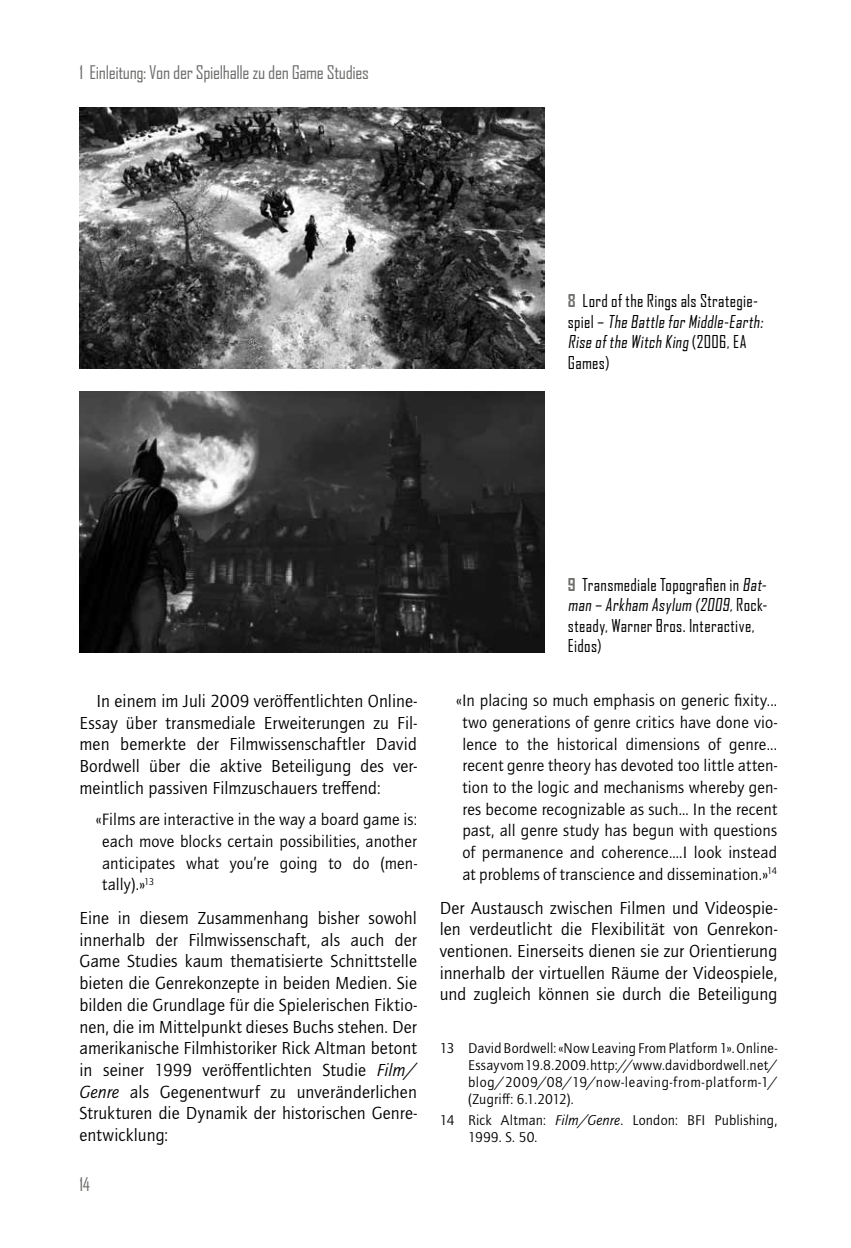
<style>
.page{position:relative;width:851px;height:1248px;background:#fff}
.page>*{position:absolute;margin:0;border:0;box-sizing:border-box;transform-origin:0 0}
.t1{font:18px/21.6px "Quay Sans ITC Std";letter-spacing:.005em;color:#000;text-align:justify}
.t2{font:18px "Agency FB";letter-spacing:-.02em;color:#6f6f6e;scale:1.05 1}
.t3{font:17px/21.6px "Quay Sans ITC Std";letter-spacing:.01em;color:#000;text-align:justify}
.t4{font:17px/20.4px "Agency FB";letter-spacing:.015em;color:#000}
.t5{font:14.6px/17px "Quay Sans ITC Std";letter-spacing:.015em;color:#000;text-align:justify}
.s1{font-weight:700;color:#6f6f6e}
.s2{font-style:italic}
</style>
<div class="page">
<img style="left:79px;top:108px;width:465px;height:260px">
<img style="left:79px;top:391px;width:465px;height:261px">
<p class="t2" style="left:79px;top:62px;width:277px">1 Einleitung: Von der Spielhalle zu den Game Studies</p>
<p class="t4" style="left:567px;top:290px;width:199px"><span class="s1">8</span> Lord of the Rings als Strategie&shy;s piel – The Battle for Middle-Earth:<br>Rise of the Witch King ( 2006, E A<br>Games)</p>
<p class="t1" style="left:79px;top:690px;width:339px;text-indent:17px">In einem im Juli 2009 veröffentlichten Online-Essay über transmediale Erweiterungen zu Fil&shy;men bemerkte der Filmwissenschaftler David Bordwell über die aktive Beteiligung des ver&shy;meintlich passiven Filmzuschauers treffend:</p>
<p class="t3" style="left:102px;top:809px;width:316px;text-indent:-6px">«Films are interactive in the way a board game is: each move blocks certain possibilities, another anticipates what you’re going to do (men&shy;tally).»<sup>13</sup></p>
<p class="t1" style="left:79px;top:907px;width:339px">Eine in diesem Zusammenhang bisher sowohl innerhalb der Filmwissenschaft, als auch der Game Studies kaum thematisierte Schnittstelle bieten die Genrekonzepte in beiden Medien. Sie bilden die Grundlage für die Spielerischen Fiktio&shy;nen, die im Mittelpunkt dieses Buchs stehen. Der amerikanische Filmhistoriker Rick Altman betont in seiner 1999 veröffentlichten Studie <span class="s2">Film/ Genre</span> als Gegenentwurf zu unveränderlichen Strukturen die Dynamik der historischen Genre&shy;entwicklung:</p>
<p class="t2" style="left:79px;top:1173px;width:12px">14</p>
<p class="t4" style="left:567px;top:574px;width:203px"><span class="s1">9</span> Transmediale Topografien in Bat&shy;man – Arkham Asylum (2009, R ock&shy;steady, Warner Bros. Interactive,<br>Eidos)</p>
<p class="t3" style="left:456px;top:690px;width:322px;text-align:center">«In placing so much emphasis on generic fixity... two generations of genre critics have done vio&shy;lence to the historical dimensions of genre... recent genre theory has devoted too little atten&shy;tion to the logic and mechanisms whereby gen&shy;res become recognizable as such… In the recent past, all genre study has begun with questions of permanence and coherence….I look instead at problems of transcience and dissemination.»<sup>14</sup></p>
<p class="t1" style="left:439px;top:897px;width:339px">Der Austausch zwischen Filmen und Videospie&shy;len verdeutlicht die Flexibilität von Genrekon&shy;ventionen. Einerseits dienen sie zur Orientierung innerhalb der virtuellen Räume der Videospiele, und zugleich können sie durch die Beteiligung</p>
<p class="t5" style="left:468px;top:1039px;width:311px;text-indent:-28px">13 David Bordwell: «Now Leaving From Platform 1». Online-Essay vom 19.8.2009. http://www.davidbordwell.net/ blog/2009/08/19/now-leaving-from-platform-1/ (Zugriff: 6.1.2012).</p>
<p class="t5" style="left:468px;top:1111px;width:310px;text-indent:-28px">14 Rick Altman: <span class="s2">Film/Genre</span>. London: BFI Publishing,<br>1999. S. 50.</p>
</div>
